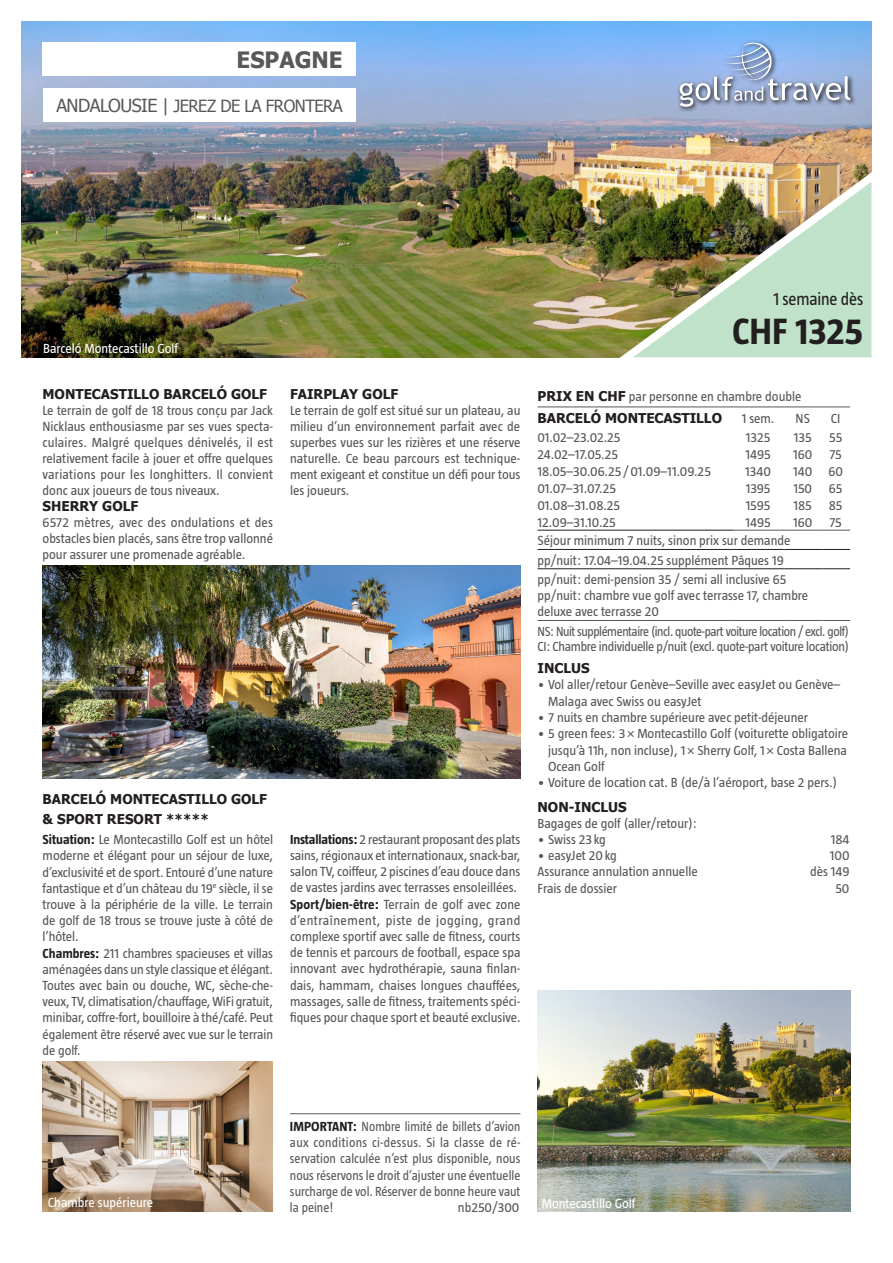
<style>
.page{position:relative;width:893px;height:1263px;background:#fff}
.page>*{position:absolute;margin:0;border:0;box-sizing:border-box;transform-origin:0 0}
.t1{font:700 37.5px "Taz";color:#231f20}
.t2{font:700 22.5px "Tahoma";color:#57585a}
.t3{font:18px "Taz";letter-spacing:-.01em;color:#231f20;scale:.95 1}
.t4{font:16.8px "Tahoma";letter-spacing:-.03em;color:#57585a}
.Hotel_Text{font:13.5px/16.2px "Taz";color:#57585a;text-align:justify}
.Hotel_Text-2{font:13.5px/16.2px "Taz";color:#57585a;text-align:justify;scale:.92 1}
.t5{font:700 13.5px/19.8px "Tahoma";color:#231f20}
.Hotel_Text-3{font:13.5px "Taz";letter-spacing:-.03em;color:#57585a;scale:.94 1}
.Hotel_Text-4{font:13.5px "Taz";letter-spacing:-.02em;color:#57585a}
.t6{font:13.5px "Taz";color:#fff}
.s1{font-size:18px}
.s2{font-weight:700;color:#231f20}
.s3{font-family:"Tahoma";font-weight:700;color:#231f20}
</style>
<div class="page">
<img style="left:43px;top:1061px;width:230px;height:151px">
<img style="left:21px;top:21px;width:851px;height:336px">
<img style="left:611px;top:159px;width:261px;height:199px">
<img style="left:43px;top:566px;width:477px;height:212px">
<svg style="left:677px;top:40px;width:179px;height:72px"></svg>
<div style="left:679px;top:40px;width:174px;height:68px;background:#fff;opacity:.75"></div>
<img style="left:537px;top:991px;width:313px;height:221px">
<div style="left:43px;top:43px;width:313px;height:33px;background:#fff"></div>
<div style="left:43px;top:89px;width:313px;height:33px;background:#fff"></div>
<hr style="left:537px;top:407px;width:196px;height:1px;background:#57585a">
<hr style="left:733px;top:407px;width:51px;height:1px;background:#57585a">
<hr style="left:784px;top:407px;width:38px;height:1px;background:#57585a">
<svg style="left:822px;top:407px;width:28px;height:1px"></svg>
<hr style="left:537px;top:620px;width:196px;height:1px;background:#57585a">
<hr style="left:733px;top:620px;width:51px;height:1px;background:#57585a">
<hr style="left:784px;top:620px;width:38px;height:1px;background:#57585a">
<svg style="left:822px;top:620px;width:28px;height:1px"></svg>
<hr style="left:537px;top:530px;width:196px;height:1px;background:#231f20">
<hr style="left:537px;top:549px;width:196px;height:1px;background:#231f20">
<hr style="left:733px;top:549px;width:51px;height:1px;background:#231f20">
<hr style="left:784px;top:549px;width:38px;height:1px;background:#231f20">
<svg style="left:822px;top:549px;width:28px;height:1px"></svg>
<hr style="left:537px;top:568px;width:196px;height:1px;background:#231f20">
<hr style="left:733px;top:568px;width:51px;height:1px;background:#231f20">
<hr style="left:784px;top:568px;width:38px;height:1px;background:#231f20">
<svg style="left:822px;top:568px;width:28px;height:1px"></svg>
<hr style="left:733px;top:530px;width:51px;height:1px;background:#57585a">
<hr style="left:784px;top:530px;width:38px;height:1px;background:#57585a">
<svg style="left:822px;top:530px;width:28px;height:1px"></svg>
<hr style="left:290px;top:1113px;width:230px;height:1px;background:#57585a">
<p class="t2" style="left:237px;top:44px;width:108px">ESPAGNE</p>
<p class="t4" style="left:56px;top:95px;width:288px"><span class="s1">ANDALOUSIE |</span> JEREZ DE LA FRONTERA</p>
<p class="t6" style="left:43px;top:341px;width:137px">Barceló Montecastillo Golf</p>
<p class="t5" style="left:43px;top:383px;width:226px">MONTECASTILLO BARCELÓ GOLF</p>
<p class="Hotel_Text" style="left:43px;top:402px;width:232px">Le terrain de golf de 18 trous conçu par Jack Nicklaus enthousiasme par ses vues specta&shy;culaires. Malgré quelques dénivelés, il est relativement facile à jouer et offre quelques variations pour les longhitters. Il convient donc aux joueurs de tous niveaux.</p>
<p class="t5" style="left:43px;top:496px;width:97px">SHERRY GOLF</p>
<p class="Hotel_Text" style="left:43px;top:514px;width:232px">6572 mètres, avec des ondulations et des obstacles bien placés, sans être trop vallonné pour assurer une promenade agréable.</p>
<p class="t5" style="left:290px;top:383px;width:110px">FAIRPLAY GOLF</p>
<p class="Hotel_Text" style="left:290px;top:402px;width:232px">Le terrain de golf est situé sur un plateau, au milieu d’un environnement parfait avec de superbes vues sur les rizières et une réserve naturelle. Ce beau parcours est technique&shy;ment exigeant et constitue un défi pour tous les joueurs.</p>
<p class="t5" style="left:43px;top:788px;width:226px">BARCELÓ MONTECASTILLO GOLF &amp; SPORT RESORT *****</p>
<p class="Hotel_Text" style="left:43px;top:831px;width:232px"><span class="s2">Situation:</span> Le Montecastillo Golf est un hôtel moderne et élégant pour un séjour de luxe, d’exclusivité et de sport. Entouré d’une nature fantastique et d’un château du 19<sup>e</sup> siècle, il se trouve à la périphérie de la ville. Le terrain de golf de 18 trous se trouve juste à côté de l’hôtel.</p>
<p class="Hotel_Text" style="left:43px;top:945px;width:232px"><span class="s2">Chambres:</span> 211 chambres spacieuses et villas aménagées dans un style classique et élégant.<br>Toutes avec bain ou douche, WC, sèche-che&shy;veux, TV, climatisation/chauffage, WiFi gratuit, minibar, coffre-fort, bouilloire à thé/café. Peut également être réservé avec vue sur le terrain de golf.</p>
<p class="Hotel_Text" style="left:290px;top:831px;width:232px"><span class="s2">Installations:</span> 2 restaurant proposant des plats sains, régionaux et internationaux, snack-bar, salon TV, coiffeur, 2 piscines d’eau douce dans de vastes jardins avec terrasses ensoleillées.</p>
<p class="Hotel_Text" style="left:290px;top:896px;width:232px"><span class="s2">Sport/bien-être:</span> Terrain de golf avec zone d’entraînement, piste de jogging, grand complexe sportif avec salle de fitness, courts de tennis et parcours de football, espace spa innovant avec hydrothérapie, sauna finlan&shy;dais, hammam, chaises longues chauffées, massages, salle de fitness, traitements spéci&shy;fiques pour chaque sport et beauté exclusive.</p>
<p class="t3" style="left:773px;top:289px;width:96px">1 semaine dès</p>
<p class="t1" style="left:732px;top:311px;width:133px">CHF 1325</p>
<p class="Hotel_Text" style="left:537px;top:388px;width:265px"><span class="s3">PRIX EN CHF</span> par personne en chambre double</p>
<p class="t5" style="left:537px;top:407px;width:186px">BARCELÓ MONTECASTILLO</p>
<p class="Hotel_Text" style="left:742px;top:410px;width:34px">1 sem.</p>
<p class="Hotel_Text" style="left:796px;top:410px;width:16px">NS</p>
<p class="Hotel_Text" style="left:831px;top:410px;width:11px">CI</p>
<p class="Hotel_Text" style="left:537px;top:429px;width:85px">01.02–23.02.25</p>
<p class="Hotel_Text" style="left:746px;top:429px;width:26px">1325</p>
<p class="Hotel_Text" style="left:794px;top:429px;width:19px">135</p>
<p class="Hotel_Text" style="left:829px;top:429px;width:15px">55</p>
<p class="Hotel_Text" style="left:537px;top:446px;width:82px">24.02–17.05.25</p>
<p class="Hotel_Text" style="left:745px;top:446px;width:27px">1495</p>
<p class="Hotel_Text" style="left:793px;top:446px;width:21px">160</p>
<p class="Hotel_Text" style="left:829px;top:446px;width:14px">75</p>
<p class="Hotel_Text" style="left:537px;top:463px;width:175px">18.05–30.06.25 /01.09–11.09.25</p>
<p class="Hotel_Text" style="left:745px;top:463px;width:27px">1340</p>
<p class="Hotel_Text" style="left:793px;top:463px;width:21px">140</p>
<p class="Hotel_Text" style="left:828px;top:463px;width:16px">60</p>
<p class="Hotel_Text" style="left:537px;top:480px;width:80px">01.07–31.07.25</p>
<p class="Hotel_Text" style="left:746px;top:480px;width:26px">1395</p>
<p class="Hotel_Text" style="left:793px;top:480px;width:20px">150</p>
<p class="Hotel_Text" style="left:829px;top:480px;width:15px">65</p>
<p class="Hotel_Text" style="left:537px;top:497px;width:84px">01.08–31.08.25</p>
<p class="Hotel_Text" style="left:746px;top:497px;width:26px">1595</p>
<p class="Hotel_Text" style="left:794px;top:497px;width:20px">185</p>
<p class="Hotel_Text" style="left:829px;top:497px;width:15px">85</p>
<p class="Hotel_Text" style="left:537px;top:514px;width:80px">12.09–31.10.25</p>
<p class="Hotel_Text" style="left:745px;top:514px;width:27px">1495</p>
<p class="Hotel_Text" style="left:793px;top:514px;width:21px">160</p>
<p class="Hotel_Text" style="left:829px;top:514px;width:14px">75</p>
<p class="Hotel_Text" style="left:537px;top:532px;width:254px">Séjour minimum 7 nuits, sinon prix sur demande</p>
<p class="Hotel_Text" style="left:537px;top:552px;width:248px">pp/nuit: 17.04–19.04.25 supplément Pâques 19</p>
<p class="Hotel_Text" style="left:537px;top:571px;width:272px;text-align:left">pp/nuit: demi-pension 35 / semi all inclusive 65 pp/nuit: chambre vue golf avec terrasse 17, chambre deluxe avec terrasse 20</p>
<p class="Hotel_Text-3" style="left:537px;top:623px;width:333px">NS: Nuit supplémentaire (incl. quote-part voiture location / excl. golf)</p>
<p class="Hotel_Text-4" style="left:537px;top:638px;width:313px">CI: Chambre individuelle p/nuit (excl. quote-part voiture location)</p>
<p class="t5" style="left:537px;top:657px;width:54px">INCLUS</p>
<p class="Hotel_Text" style="left:548px;top:676px;width:294px;text-indent:-11px">• Vol aller/retour Genève–Seville avec easyJet ou Genève–<br>Malaga avec Swiss ou easyJet</p>
<p class="Hotel_Text" style="left:537px;top:709px;width:272px">• 7 nuits en chambre supérieure avec petit-déjeuner</p>
<p class="Hotel_Text" style="left:548px;top:725px;width:301px;text-indent:-11px">• 5 green fees: 3× Montecastillo Golf (voiturette obligatoire jusqu’à 11h, non incluse), 1× Sherry Golf, 1× Costa Ballena Ocean Golf</p>
<p class="Hotel_Text" style="left:537px;top:775px;width:301px">• Voiture de location cat. B (de/à l’aéroport, base 2 pers.)</p>
<p class="t5" style="left:537px;top:797px;width:91px">NON-INCLUS</p>
<p class="Hotel_Text" style="left:537px;top:815px;width:161px">Bagages de golf (aller/retour):</p>
<p class="Hotel_Text" style="left:537px;top:831px;width:70px">• Swiss 23 kg</p>
<p class="Hotel_Text" style="left:831px;top:831px;width:20px">184</p>
<p class="Hotel_Text" style="left:537px;top:847px;width:81px">• easyJet 20kg</p>
<p class="Hotel_Text" style="left:830px;top:847px;width:21px">100</p>
<p class="Hotel_Text" style="left:537px;top:864px;width:162px">Assurance annulation annuelle</p>
<p class="Hotel_Text" style="left:810px;top:864px;width:41px">dès 149</p>
<p class="Hotel_Text" style="left:537px;top:880px;width:81px">Frais de dossier</p>
<p class="Hotel_Text" style="left:835px;top:880px;width:16px">50</p>
<p class="t6" style="left:48px;top:1195px;width:107px">Chambre supérieure</p>
<p class="Hotel_Text-2" style="left:290px;top:1118px;width:252px"><span class="s2">IMPORTANT:</span> Nombre limité de billets d’avion aux conditions ci-dessus. Si la classe de ré&shy;servation calculée n’est plus disponible, nous nous réservons le droit d’ajuster une éventuelle surcharge de vol. Réserver de bonne heure vaut la peine!</p>
<p class="Hotel_Text" style="left:458px;top:1199px;width:63px">nb250/300</p>
<p class="t6" style="left:542px;top:1196px;width:95px">Montecastillo Golf</p>
</div>
